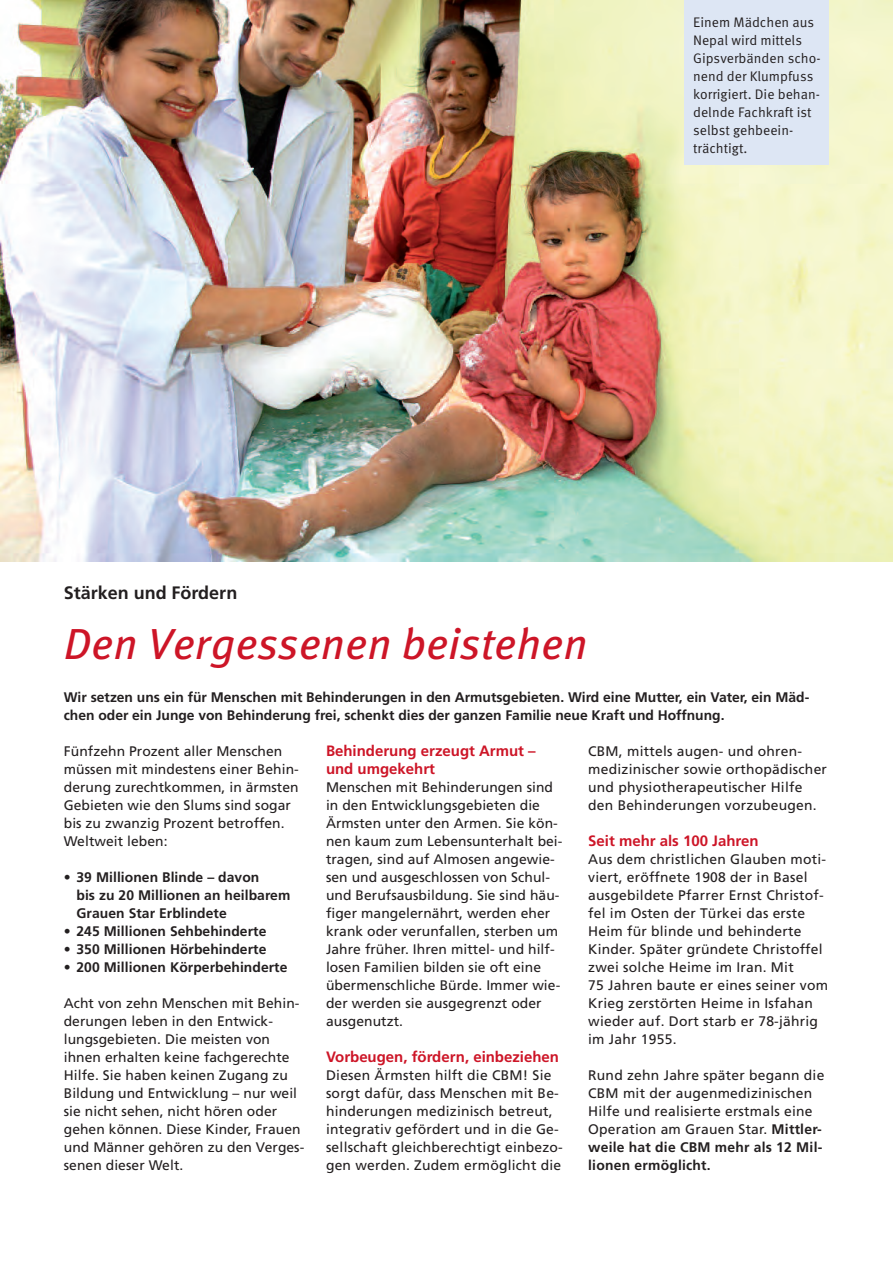
<style>
.page{position:relative;width:893px;height:1263px;background:#fff}
.page>*{position:absolute;margin:0;border:0;box-sizing:border-box;transform-origin:0 0}
.t1{font:italic 43.5px "Meta Pro";color:#cd1527}
.t2{font:700 18px "Frutiger LT";color:#231f20}
.t3{font:700 15px/18px "Frutiger LT";color:#cd1527}
.t4{font:13.8px/18px "Frutiger LT";letter-spacing:.005em;color:#231f20}
.t5{font:700 13.8px/18px "Frutiger LT";color:#231f20}
.t6{font:13.8px/18px "Meta Pro";color:#231f20}
.s1{font-weight:700}
</style>
<div class="page">
<img style="left:1px;top:0;width:892px;height:561px">
<div style="left:685px;top:0;width:144px;height:165px;background:#dde6f4"></div>
<hr style="left:0;top:774px;width:1px;height:366px;background:#fef0d0">
<hr style="left:0;top:1158px;width:1px;height:105px;background:#c1cfe9">
<p class="t6" style="left:693px;top:14px;width:129px">Einem Mädchen aus<br>Nepal wird mittels<br>Gipsverbänden scho&shy;nend der Klump fuss korrigiert. Die behan&shy;delnde Fachkraft ist selbst gehbeein&shy;trächtigt.</p>
<h2 class="t2" style="left:64px;top:586px;width:175px">Stärken und Fördern</h2>
<h1 class="t1" style="left:64px;top:629px;width:525px">Den Vergessenen beistehen</h1>
<p class="t5" style="left:64px;top:689px;width:747px">Wir setzen uns ein für Menschen mit Behinderungen in den Armutsgebieten. Wird eine Mutter, ein Vater, ein Mäd&shy;chen oder ein Junge von Behinderung frei, schenkt dies der ganzen Familie neue Kraft und Hoffnung.</p>
<p class="t4" style="left:64px;top:743px;width:237px">Fünfzehn Prozent aller Menschen müssen mit mindestens einer Behin&shy;derung zurechtkommen, in ärmsten<br>Gebieten wie den Slums sind sogar bis zu zwanzig Prozent betroffen.<br>Weltweit leben:</p>
<p class="t5" style="left:77px;top:869px;width:215px;text-indent:-13px">• 39 Millionen Blinde – davon<br>bis zu 20 Millionen an heilbarem<br>Grauen Star Erblindete</p>
<p class="t5" style="left:64px;top:923px;width:204px">• 245 Millionen Sehbehinderte</p>
<p class="t5" style="left:64px;top:941px;width:204px">• 350 Millionen Hörbehinderte</p>
<p class="t5" style="left:64px;top:959px;width:225px">• 200 Millionen Körperbehinderte</p>
<p class="t4" style="left:64px;top:995px;width:242px">Acht von zehn Menschen mit Behin&shy;derungen leben in den Entwick&shy;lungsgebieten. Die meisten von ihnen erhalten keine fachgerechte<br>Hilfe. Sie haben keinen Zugang zu<br>Bildung und Entwicklung – nur weil sie nicht sehen, nicht hören oder gehen können. Diese Kinder, Frauen und Männer gehören zu den Verges&shy;senen dieser Welt.</p>
<p class="t3" style="left:326px;top:743px;width:211px">Behinderung erzeugt Armut – und umgekehrt</p>
<p class="t4" style="left:326px;top:779px;width:238px">Menschen mit Behinderungen sind in den Entwicklungsgebieten die<br>Ärmsten unter den Armen. Sie kön&shy;nen kaum zum Lebensunterhalt bei&shy;tragen, sind auf Almosen angewie&shy;sen und ausgeschlossen von Schul&shy;und Berufsausbildung. Sie sind häu&shy;figer mangelernährt, werden eher krank oder verunfallen, sterben um<br>Jahre früher. Ihren mittel- und hilf&shy;losen Familien bilden sie oft eine übermenschliche Bürde. Immer wie&shy;der werden sie ausgegrenzt oder ausgenutzt.</p>
<p class="t3" style="left:326px;top:1049px;width:235px">Vorbeugen, fördern, einbeziehen</p>
<p class="t4" style="left:326px;top:1067px;width:238px">Diesen Ärmsten hilft die CBM! Sie sorgt dafür, dass Menschen mit Be&shy;hinderungen medizinisch betreut, integrativ gefördert und in die Ge&shy;sellschaft gleichberechtigt einbezo&shy;gen werden. Zudem ermöglicht die</p>
<p class="t4" style="left:588px;top:743px;width:240px">CBM, mittels augen- und ohren - medizinischer sowie orthopädischer und physiotherapeutischer Hilfe den Behinderungen vorzubeugen.</p>
<p class="t3" style="left:588px;top:833px;width:172px">Seit mehr als 100 Jahren</p>
<p class="t4" style="left:588px;top:851px;width:241px">Aus dem christlichen Glauben moti&shy;viert, eröffnete 1908 der in Basel ausgebildete Pfarrer Ernst Christof&shy;fel im Osten der Türkei das erste<br>Heim für blinde und behinderte<br>Kinder. Später gründete Christoffel zwei solche Heime im Iran. Mit<br>75 Jahren baute er eines seiner vom<br>Krieg zerstörten Heime in Isfahan wieder auf. Dort starb er 78-jährig im Jahr 1955.</p>
<p class="t4" style="left:588px;top:1067px;width:238px">Rund zehn Jahre später begann die<br>CBM mit der augenmedizinischen<br>Hilfe und realisierte erstmals eine<br>Operation am Grauen Star. <span class="s1">Mittler&shy;weile hat die CBM mehr als 12 Mil&shy;lionen ermöglicht.</span></p>
</div>
